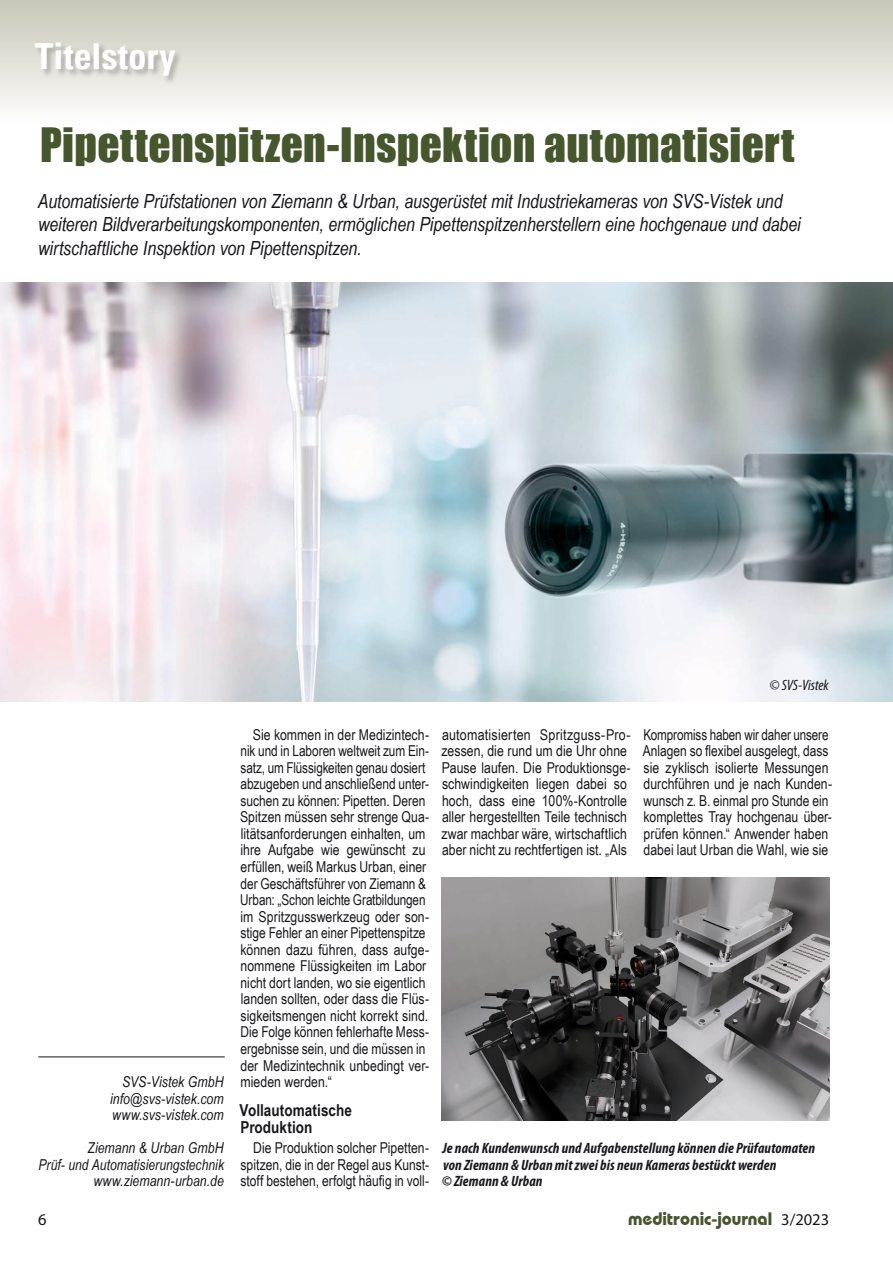
<style>
.page{position:relative;width:893px;height:1263px;background:#fff}
.page>*{position:absolute;margin:0;border:0;box-sizing:border-box;transform-origin:0 0}
.t1{font:43.5px "Impact";letter-spacing:.01em;color:#46562d}
.t2{font:700 condensed 36px "Univers";letter-spacing:.005em;color:#fff}
.t3{font:italic 19.5px/23.4px "Arial Narrow";letter-spacing:-.005em;color:#1a171c}
.t4{font:700 18px "Bauhaus IT Cby BT";color:#46562d}
.t5{font:700 16.5px/16.5px "Arial Narrow";letter-spacing:.005em;color:#1a171c}
.t6{font:16.5px "Myriad Pro";color:#1a171c}
.t7{font:15px/16.5px "Arial Narrow";color:#1a171c}
.t8{font:15px/16.5px "Arial Narrow";color:#1a171c;scale:.95 1}
.t9{font:italic 700 condensed 15px/16.5px "Myriad Pro";letter-spacing:.005em;color:#1a171c}
.t10{font:italic 15px/16.5px "Arial Narrow";letter-spacing:.005em;color:#1a171c;text-align:justify}
.t11{font:italic condensed 15px "Myriad Pro";letter-spacing:-.01em;color:#1a171c}
.s1{font-family:"Myriad Pro";font-weight:400;font-size:16.5px;color:#1a171c}
</style>
<div class="page">
<div style="left:0;top:0;width:893px;height:128px;background:linear-gradient(to bottom,#c8c6b6,#fffffe)"></div>
<div style="left:35px;top:43px;width:149px;height:42px;background:#1a171c;opacity:.25"></div>
<hr style="left:38px;top:1056px;width:187px;height:1px;background:#1a171c">
<img style="left:0;top:283px;width:893px;height:419px">
<img style="left:441px;top:878px;width:388px;height:242px">
<h2 class="t2" style="left:35px;top:34px;width:142px">Titelstory</h2>
<h1 class="t1" style="left:40px;top:111px;width:756px">Pipettenspitzen-Inspektion automatisiert</h1>
<p class="t3" style="left:38px;top:189px;width:764px">Automatisierte Prüfstationen von Ziemann &amp; Urban, ausgerüstet mit Industriekameras von SVS-Vistek und weiteren Bildverarbeitungskomponenten, ermöglichen Pipettenspitzenherstellern eine hochgenaue und dabei wirtschaftliche Inspektion von Pipettenspitzen.</p>
<p class="t11" style="left:769px;top:676px;width:61px">© SVS-Vistek</p>
<p class="t10" style="left:110px;top:1073px;width:115px;text-indent:12px">SVS-Vistek GmbH info@svs-vistek.com www.svs-vistek.com</p>
<p class="t10" style="left:39px;top:1139px;width:187px;text-align:right">Ziemann &amp; Urban GmbH<br>Prüf- und Automatisierungstechnik www.ziemann-urban.de</p>
<p class="t7" style="left:240px;top:725px;width:191px;text-indent:13px">Sie kommen in der Medizintech&shy;nik und in Laboren weltweit zum Ein&shy;satz, um Flüssigkeiten genau dosiert abzugeben und anschließend unter&shy;suchen zu können: Pipetten. Deren Spitzen müssen sehr strenge Qua&shy;litätsanforderungen einhalten, um ihre Aufgabe wie gewünscht zu erfüllen, weiß Markus Urban, einer der Geschäftsführer von Ziemann &amp; Urban: „Schon leichte Gratbildungen im Spritzgusswerkzeug oder son&shy;stige Fehler an einer Pipettenspitze können dazu führen, dass aufge&shy;nommene Flüssigkeiten im Labor nicht dort landen, wo sie eigentlich landen sollten, oder dass die Flüs&shy;sigkeitsmengen nicht korrekt sind.<br>Die Folge können fehlerhafte Mess&shy;ergebnisse sein, und die müssen in der Medizintechnik unbedingt ver&shy;mieden werden.“</p>
<p class="t5" style="left:240px;top:1101px;width:114px">Vollautomatische<br>Produktion</p>
<p class="t7" style="left:241px;top:1139px;width:190px;text-align:justify;text-indent:13px">Die Produktion solcher Pipetten&shy;spitzen, die in der Regel aus Kunst&shy;stoff bestehen, erfolgt häufig in voll-</p>
<p class="t7" style="left:441px;top:725px;width:191px">automatisierten Spritzguss-Pro&shy;zessen, die rund um die Uhr ohne Pause laufen. Die Produktionsge&shy;schwindigkeiten liegen dabei so hoch, dass eine 100%-Kontrolle aller hergestellten Teile technisch zwar machbar wäre, wirtschaftlich aber nicht zu rechtfertigen ist. „Als</p>
<p class="t8" style="left:643px;top:725px;width:201px">Kompromiss haben wir daher unsere Anlagen so flexibel ausgelegt, dass sie zyklisch isolierte Messungen durchführen und je nach Kunden&shy;wunsch z. B. einmal pro Stunde ein komplettes Tray hochgenau über&shy;prüfen können.“ Anwender haben dabei laut Urban die Wahl, wie sie</p>
<p class="t9" style="left:442px;top:1140px;width:375px">Je nach Kundenwunsch und Aufgabenstellung können die Prüfautomaten von Ziemann &amp; Urban mit zwei bis neun Kameras bestückt werden<br>© Ziemann &amp; Urban</p>
<p class="t6" style="left:38px;top:1209px;width:10px">6</p>
<p class="t4" style="left:628px;top:1207px;width:203px">meditronic-journal <span class="s1">3/2023</span></p>
</div>
